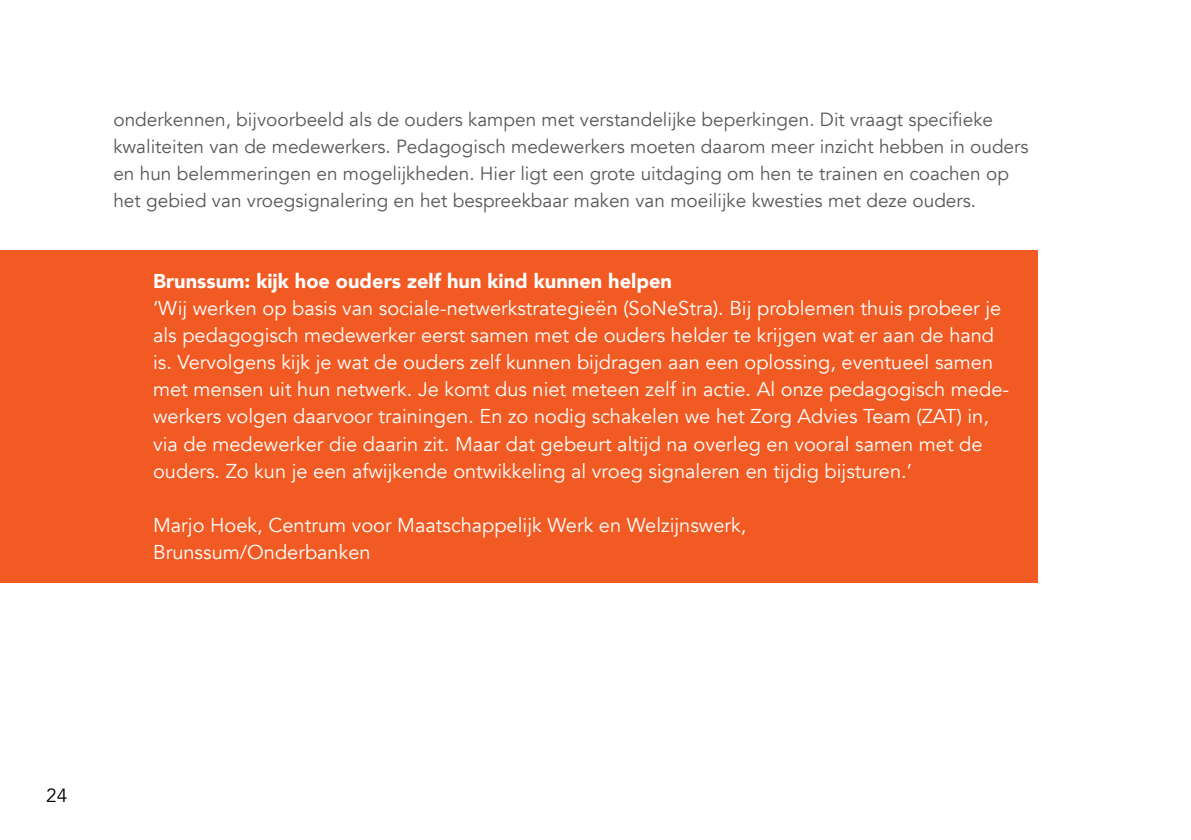
<style>
.page{position:relative;width:1191px;height:840px;background:#fff}
.page>*{position:absolute;margin:0;border:0;box-sizing:border-box;transform-origin:0 0}
.t1{font:20px/27px "Avenir";color:#fff}
.t2{font:900 20px "Avenir";color:#fff}
.t3{font:19px/27px "Avenir";color:#58595b}
.t4{font:19px "Avenir";color:#000}
</style>
<div class="page">
<div style="left:0;top:250px;width:1037px;height:332px;background:#f15a22"></div>
<p class="t3" style="left:113px;top:106px;width:916px">onderkennen, bijvoorbeeld als de ouders kampen met verstandelijke beperkingen. Dit vraagt specifieke kwaliteiten van de medewerkers. Pedagogisch medewerkers moeten daarom meer inzicht hebben in ouders en hun belemmeringen en mogelijkheden. Hier ligt een grote uitdaging om hen te trainen en coachen op het gebied van vroegsignalering en het bespreekbaar maken van moeilijke kwesties met deze ouders.</p>
<p class="t2" style="left:153px;top:264px;width:520px">Brunssum: kijk hoe ouders zelf hun kind kunnen helpen</p>
<p class="t1" style="left:153px;top:295px;width:857px">‘Wij werken op basis van sociale-netwerkstrategieën (SoNeStra). Bij problemen thuis probeer je als pedagogisch medewerker eerst samen met de ouders helder te krijgen wat er aan de hand is. Vervolgens kijk je wat de ouders zelf kunnen bijdragen aan een oplossing, eventueel samen met mensen uit hun netwerk. Je komt dus niet meteen zelf in actie. Al onze pedagogisch mede&shy;werkers volgen daarvoor trainingen. En zo nodig schakelen we het Zorg Advies Team (ZAT) in, via de medewerker die daarin zit. Maar dat gebeurt altijd na overleg en vooral samen met de ouders. Zo kun je een afwijkende ontwikkeling al vroeg signaleren en tijdig bijsturen.’</p>
<p class="t1" style="left:153px;top:511px;width:594px">Marjo Hoek, Centrum voor Maatschappelijk Werk en Welzijnswerk,<br>Brunssum/Onderbanken</p>
<p class="t4" style="left:46px;top:783px;width:23px">24</p>
</div>
